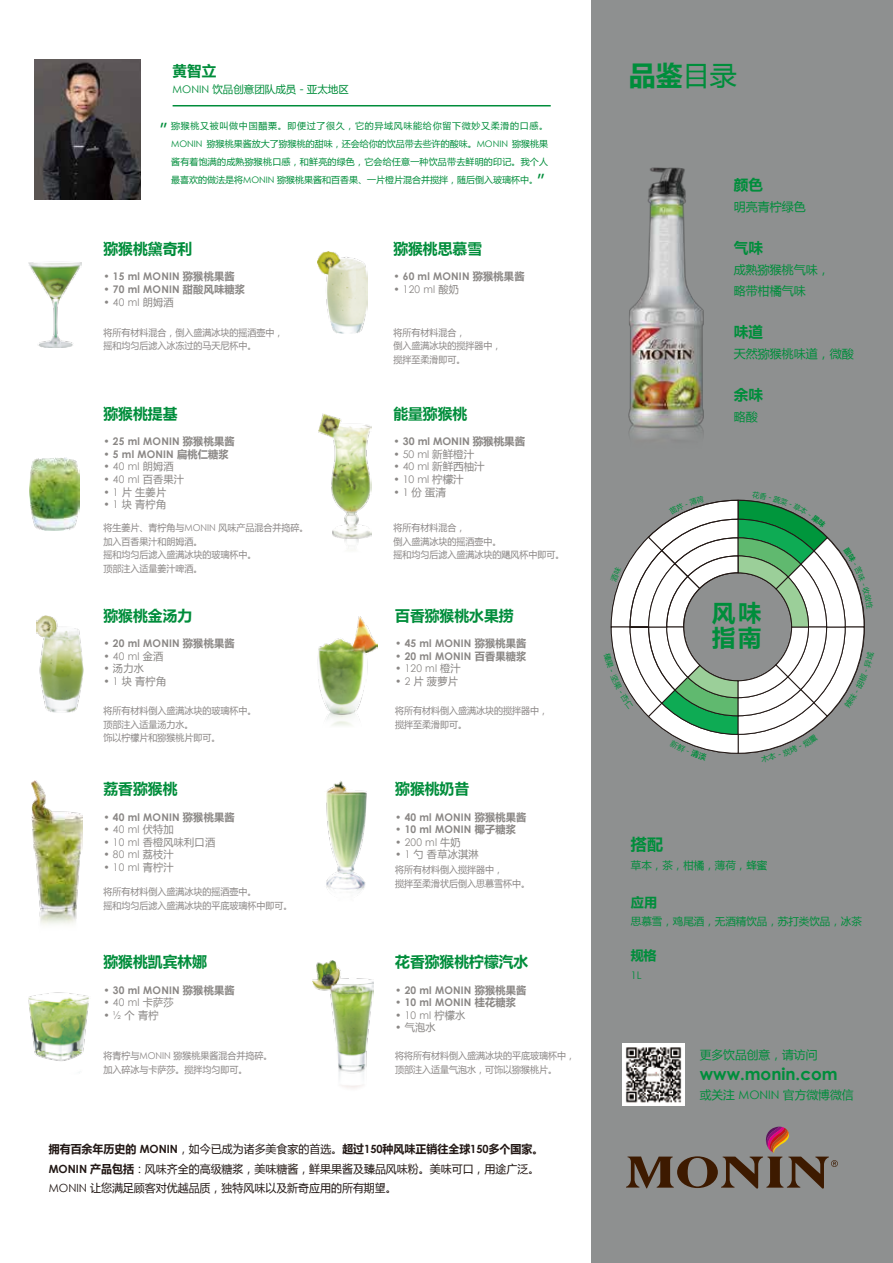
<style>
.page{position:relative;width:893px;height:1263px;background:#fff}
.page>*{position:absolute;margin:0;border:0;box-sizing:border-box;transform-origin:0 0}
.t1{font:700 27px "Microsoft Ya Hei";color:#008d3b}
.t2{font:700 23.25px/25.5px "Microsoft Ya Hei";color:#008d3b}
.t3{font:19.8px "Microsoft Ya Hei";color:#008d3b}
.t4{font:700 16.8px "Century Gothic";color:#008d3b}
.t5{font:700 16.05px "Microsoft Ya Hei";color:#008d3b}
.t6{font:700 14.85px "Microsoft Ya Hei";color:#008d3b}
.t7{font:700 14.55px "Microsoft Ya Hei";color:#008d3b}
.t8{font:700 13.05px "Microsoft Ya Hei";color:#008d3b}
.t9{font:12px/21px "Microsoft Ya Hei";color:#008d3b}
.t10{font:11.7px "Microsoft Ya Hei";color:#008d3b}
.t11{font:11.25px/19.5px "Microsoft Ya Hei";color:#221815}
.t12{font:700 10.5px "Century Gothic";letter-spacing:.02em;color:#8a8785}
.t13{font:10.5px "Century Gothic";letter-spacing:.02em;color:#8a8785}
.t14{font:10.5px "Microsoft Ya Hei";letter-spacing:.02em;color:#8a8785}
.t15{font:10.5px "Microsoft Ya Hei";color:#008d3b}
.t16{font:700 10.5px "Century Gothic";color:#8a8785}
.t17{font:10.5px "Century Gothic";color:#008d3b}
.t18{font:9.45px/13.5px "Microsoft Ya Hei";color:#8b8786;scale:.95 1}
.t19{font:9px/18px "Microsoft Ya Hei";color:#008d3b;text-align:justify}
.s1{font-family:"Century Gothic"}
.s2{font-family:"Microsoft Ya Hei"}
.s3{font-weight:700}
.s4{font-family:"Century Gothic";font-weight:700}
.s5{font-weight:400}
</style>
<div class="page">
<div style="left:592px;top:457px;width:301px;height:806px;background:#8e9090"></div>
<div style="left:592px;top:0;width:301px;height:544px;background:#8e9090"></div>
<svg style="left:626px;top:1126px;width:212px;height:63px"></svg>
<img style="left:622px;top:1043px;width:62px;height:62px">
<hr style="left:173px;top:105px;width:378px;height:1px;background:#008d3b">
<img style="left:35px;top:59px;width:106px;height:140px">
<img style="left:628px;top:167px;width:76px;height:271px">
<img style="left:317px;top:616px;width:61px;height:110px">
<img style="left:29px;top:262px;width:52px;height:86px">
<img style="left:319px;top:414px;width:52px;height:129px">
<img style="left:326px;top:781px;width:40px;height:112px">
<img style="left:30px;top:458px;width:50px;height:72px">
<img style="left:31px;top:780px;width:52px;height:145px">
<img style="left:28px;top:992px;width:61px;height:81px">
<img style="left:312px;top:961px;width:61px;height:128px">
<img style="left:317px;top:251px;width:51px;height:82px">
<img style="left:36px;top:615px;width:48px;height:97px">
<svg style="left:610px;top:499px;width:255px;height:255px"></svg>
<h3 class="t7" style="left:173px;top:60px;width:45px">黄智立</h3>
<p class="t15" style="left:173px;top:82px;width:178px"><span class="s1">MONIN</span> 饮品创意团队成员－亚太地区</p>
<p class="t19" style="left:171px;top:116px;width:379px">猕猴桃又被叫做中国醋栗。即便过了很久，它的异域风味能给你留下微妙又柔滑的口感。<span class="s1">MONIN</span> 猕猴桃果酱放大了猕猴桃的甜味，还会给你的饮品带去些许的酸味。<span class="s1">MONIN</span> 猕猴桃果酱有着饱满的成熟猕猴桃口感，和鲜亮的绿色，它会给任意一种饮品带去鲜明的印记。我个人最喜欢的做法是将<span class="s1">MONIN</span> 猕猴桃果酱和百香果、一片橙片混合并搅拌，随后倒入玻璃杯中。</p>
<h3 class="t3" style="left:160px;top:117px;width:21px">”</h3>
<h3 class="t3" style="left:537px;top:169px;width:21px">”</h3>
<h3 class="t6" style="left:103px;top:238px;width:90px">猕猴桃黛奇利</h3>
<p class="t12" style="left:103px;top:269px;width:133px">• 15 ml MONIN <span class="s2">猕猴桃果酱</span></p>
<p class="t12" style="left:103px;top:281px;width:143px">• 70 ml MONIN <span class="s2">甜酸风味糖浆</span></p>
<p class="t13" style="left:103px;top:295px;width:72px">• 40 ml <span class="s2">朗姆酒</span></p>
<p class="t18" style="left:103px;top:325px;width:191px">将所有材料混合，倒入盛满冰块的摇酒壶中，摇和均匀后滤入冰冻过的马天尼杯中。</p>
<h3 class="t6" style="left:103px;top:403px;width:75px">猕猴桃提基</h3>
<p class="t12" style="left:103px;top:433px;width:133px">• 25 ml MONIN <span class="s2">猕猴桃果酱</span></p>
<p class="t12" style="left:103px;top:446px;width:127px">• 5 ml MONIN <span class="s2">扁桃仁糖浆</span></p>
<p class="t13" style="left:103px;top:459px;width:72px">• 40 ml <span class="s2">朗姆酒</span></p>
<p class="t13" style="left:103px;top:472px;width:82px">• 40 ml <span class="s2">百香果汁</span></p>
<p class="t14" style="left:103px;top:485px;width:64px"><span class="s1">• 1</span> 片生姜片</p>
<p class="t14" style="left:103px;top:497px;width:64px"><span class="s1">• 1</span> 块青柠角</p>
<p class="t18" style="left:103px;top:521px;width:217px">将生姜片、青柠角与<span class="s1">MONIN</span> 风味产品混合并捣碎。加入百香果汁和朗姆酒。<br>摇和均匀后滤入盛满冰块的玻璃杯中。<br>顶部注入适量姜汁啤酒。</p>
<h3 class="t6" style="left:103px;top:605px;width:90px">猕猴桃金汤力</h3>
<p class="t12" style="left:103px;top:635px;width:133px">• 20 ml MONIN <span class="s2">猕猴桃果酱</span></p>
<p class="t13" style="left:103px;top:649px;width:61px">• 40 ml <span class="s2">金酒</span></p>
<p class="t14" style="left:103px;top:661px;width:42px"><span class="s1">•</span> 汤力水</p>
<p class="t14" style="left:103px;top:674px;width:64px"><span class="s1">• 1</span> 块青柠角</p>
<p class="t18" style="left:103px;top:704px;width:163px">将所有材料倒入盛满冰块的玻璃杯中。顶部注入适量汤力水。<br>饰以柠檬片和猕猴桃片即可。</p>
<h3 class="t6" style="left:103px;top:778px;width:75px">荔香猕猴桃</h3>
<p class="t12" style="left:103px;top:809px;width:133px">• 40 ml MONIN <span class="s2">猕猴桃果酱</span></p>
<p class="t13" style="left:103px;top:822px;width:72px">• 40 ml <span class="s2">伏特加</span></p>
<p class="t14" style="left:103px;top:835px;width:113px"><span class="s1">• 10 ml</span> 香橙风味利口酒</p>
<p class="t13" style="left:103px;top:847px;width:72px">• 80 ml <span class="s2">荔枝汁</span></p>
<p class="t13" style="left:103px;top:860px;width:72px">• 10 ml <span class="s2">青柠汁</span></p>
<p class="t18" style="left:103px;top:885px;width:200px">将所有材料倒入盛满冰块的摇酒壶中。<br>摇和均匀后滤入盛满冰块的平底玻璃杯中即可。</p>
<h3 class="t6" style="left:103px;top:951px;width:105px">猕猴桃凯宾林娜</h3>
<p class="t12" style="left:103px;top:982px;width:133px">• 30 ml MONIN <span class="s2">猕猴桃果酱</span></p>
<p class="t13" style="left:103px;top:995px;width:72px">• 40 ml <span class="s2">卡萨莎</span></p>
<p class="t14" style="left:103px;top:1008px;width:57px"><span class="s1">•½</span> 个青柠</p>
<p class="t18" style="left:103px;top:1049px;width:179px">将青柠与<span class="s1">MONIN</span> 猕猴桃果酱混合并捣碎。加入碎冰与卡萨莎。搅拌均匀即可。</p>
<h3 class="t6" style="left:393px;top:238px;width:90px">猕猴桃思慕雪</h3>
<p class="t12" style="left:393px;top:269px;width:133px">• 60 ml MONIN <span class="s2">猕猴桃果酱</span></p>
<p class="t13" style="left:393px;top:282px;width:67px">• 120 ml <span class="s2">酸奶</span></p>
<p class="t18" style="left:393px;top:325px;width:115px">将所有材料混合，<br>倒入盛满冰块的搅拌器中，搅拌至柔滑即可。</p>
<h3 class="t6" style="left:393px;top:403px;width:75px">能量猕猴桃</h3>
<p class="t16" style="left:393px;top:433px;width:133px">• 30 ml MONIN <span class="s2">猕猴桃果酱</span></p>
<p class="t13" style="left:393px;top:447px;width:82px">• 50 ml <span class="s2">新鲜橙汁</span></p>
<p class="t13" style="left:393px;top:459px;width:93px">• 40 ml <span class="s2">新鲜西柚汁</span></p>
<p class="t13" style="left:393px;top:472px;width:72px">• 10 ml <span class="s2">柠檬汁</span></p>
<p class="t14" style="left:393px;top:485px;width:54px"><span class="s1">•1</span> 份蛋清</p>
<p class="t18" style="left:393px;top:521px;width:181px">将所有材料混合，<br>倒入盛满冰块的摇酒壶中。<br>摇和均匀后滤入盛满冰块的飓风杯中即可。</p>
<h3 class="t6" style="left:395px;top:605px;width:120px">百香猕猴桃水果捞</h3>
<p class="t12" style="left:395px;top:635px;width:133px">• 45 ml MONIN <span class="s2">猕猴桃果酱</span></p>
<p class="t12" style="left:395px;top:648px;width:133px">• 20 ml MONIN <span class="s2">百香果糖浆</span></p>
<p class="t13" style="left:395px;top:661px;width:67px">• 120 ml <span class="s2">橙汁</span></p>
<p class="t14" style="left:395px;top:674px;width:64px"><span class="s1">• 2</span> 片菠萝片</p>
<p class="t18" style="left:395px;top:704px;width:163px">将所有材料倒入盛满冰块的搅拌器中，搅拌至柔滑即可。</p>
<h3 class="t6" style="left:395px;top:778px;width:75px">猕猴桃奶昔</h3>
<p class="t12" style="left:395px;top:809px;width:133px">• 40 ml MONIN <span class="s2">猕猴桃果酱</span></p>
<p class="t12" style="left:395px;top:821px;width:122px">• 10 ml MONIN <span class="s2">椰子糖浆</span></p>
<p class="t13" style="left:395px;top:835px;width:67px">• 200 ml <span class="s2">牛奶</span></p>
<p class="t14" style="left:395px;top:847px;width:85px"><span class="s1">• 1</span> 勺香草冰淇淋</p>
<p class="t18" style="left:395px;top:863px;width:144px">将所有材料倒入搅拌器中，<br>搅拌至柔滑状后倒入思慕雪杯中。</p>
<h3 class="t6" style="left:395px;top:951px;width:135px">花香猕猴桃柠檬汽水</h3>
<p class="t12" style="left:395px;top:982px;width:133px">• 20 ml MONIN <span class="s2">猕猴桃果酱</span></p>
<p class="t12" style="left:395px;top:994px;width:122px">• 10 ml MONIN <span class="s2">桂花糖浆</span></p>
<p class="t13" style="left:395px;top:1008px;width:72px">• 10 ml <span class="s2">柠檬水</span></p>
<p class="t14" style="left:395px;top:1020px;width:42px"><span class="s1">•</span> 气泡水</p>
<p class="t18" style="left:395px;top:1049px;width:191px">将将所有材料倒入盛满冰块的平底玻璃杯中，顶部注入适量气泡水，可饰以猕猴桃片。</p>
<p class="t11" style="left:49px;top:1139px;width:496px"><span class="s3">拥有百余年历史的</span> <span class="s4">MONIN</span>，如今已成为诸多美食家的首选。<span class="s3">超过</span><span class="s4">150</span><span class="s3">种风味正销往全球</span><span class="s4">150</span><span class="s3">多个国家。<br></span><span class="s4">MONIN</span> <span class="s3">产品包括</span>：风味齐全的高级糖浆，美味糖酱，鲜果果酱及臻品风味粉。美味可口，用途广泛。<br><span class="s1">MONIN</span> 让您满足顾客对优越品质，独特风味以及新奇应用的所有期望。</p>
<h1 class="t1" style="left:629px;top:56px;width:109px">品鉴<span class="s5">目录</span></h1>
<h3 class="t7" style="left:734px;top:175px;width:31px">颜色</h3>
<p class="t9" style="left:734px;top:196px;width:73px">明亮青柠绿色</p>
<h3 class="t7" style="left:734px;top:238px;width:31px">气味</h3>
<p class="t9" style="left:734px;top:259px;width:97px">成熟猕猴桃气味，略带柑橘气味</p>
<h3 class="t7" style="left:734px;top:322px;width:31px">味道</h3>
<p class="t9" style="left:734px;top:343px;width:121px">天然猕猴桃味道，微酸</p>
<h3 class="t7" style="left:734px;top:385px;width:31px">余味</h3>
<p class="t9" style="left:734px;top:406px;width:25px">略酸</p>
<h2 class="t2" style="left:712px;top:599px;width:51px">风味指南</h2>
<h3 class="t5" style="left:631px;top:833px;width:34px">搭配</h3>
<p class="t15" style="left:631px;top:858px;width:138px">草本，茶，柑橘，薄荷，蜂蜜</p>
<h3 class="t8" style="left:631px;top:893px;width:28px">应用</h3>
<p class="t15" style="left:631px;top:914px;width:232px">思慕雪，鸡尾酒，无酒精饮品，苏打类饮品，冰茶</p>
<h3 class="t8" style="left:631px;top:946px;width:27px">规格</h3>
<p class="t17" style="left:631px;top:968px;width:12px">1L</p>
<p class="t10" style="left:700px;top:1047px;width:119px">更多饮品创意，请访问</p>
<h3 class="t4" style="left:700px;top:1061px;width:139px">www.monin.com</h3>
<p class="t10" style="left:700px;top:1087px;width:155px">或关注 <span class="s1">MONIN</span> 官方微博微信</p>
</div>
